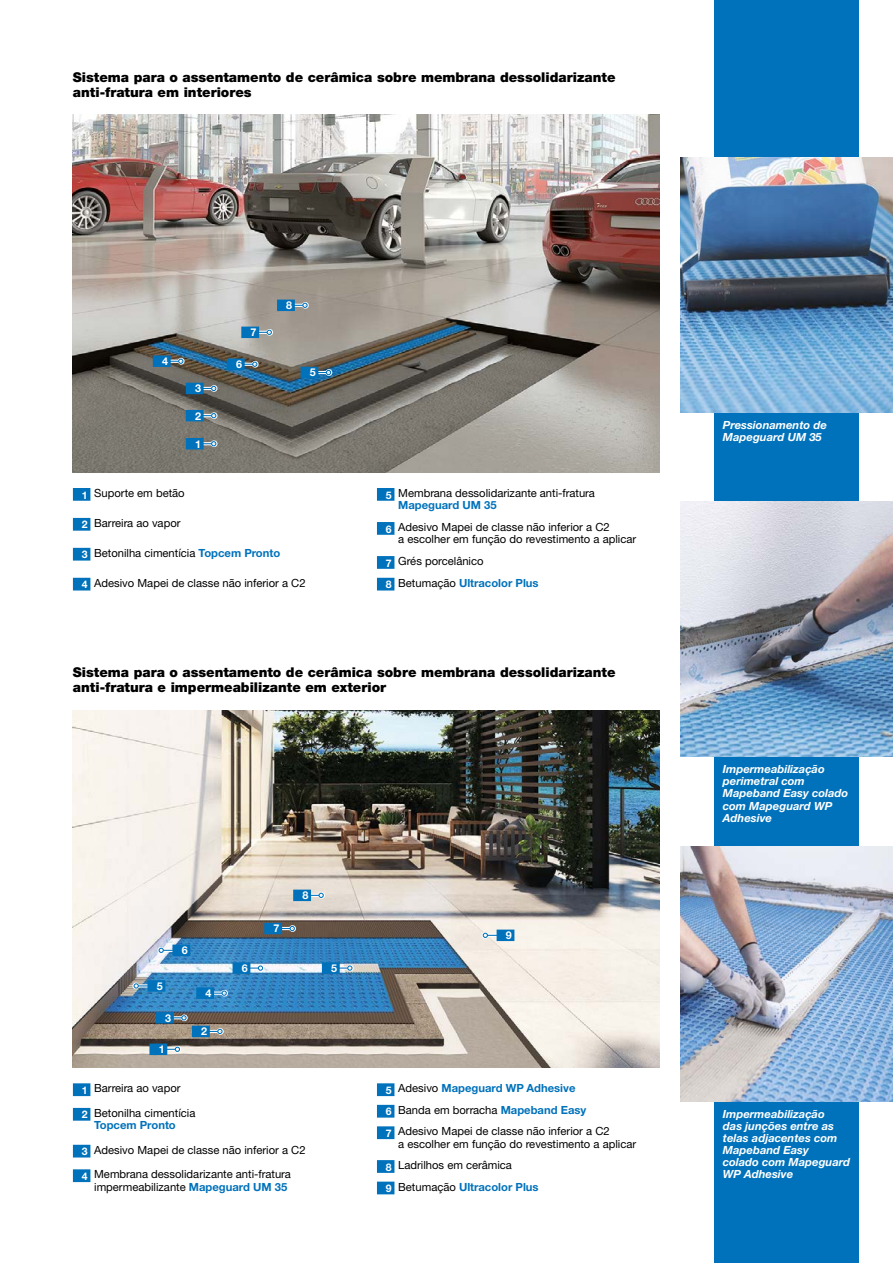
<style>
.page{position:relative;width:893px;height:1263px;background:#fff}
.page>*{position:absolute;margin:0;border:0;box-sizing:border-box;transform-origin:0 0}
.t1{font:900 13.5px/15px "Helvetica Neue LTW1 G";color:#000}
.t2{font:11.25px/21.5px "Helvetica Neue LTW1 G";color:#000}
.t3{font:italic 700 11.25px/12px "Helvetica Neue LTW1 G";color:#fff}
.t4{font:700 10.8px "Helvetica Neue LTW1 G";color:#fff}
.s1{font-weight:700;color:#0072bb}
</style>
<div class="page">
<div style="left:714px;top:0;width:145px;height:1263px;background:#0072bb"></div>
<img style="left:680px;top:157px;width:213px;height:255px">
<img style="left:680px;top:502px;width:213px;height:255px">
<img style="left:680px;top:846px;width:213px;height:255px">
<div style="left:73px;top:488px;width:17px;height:13px;background:#0072bb"></div>
<div style="left:73px;top:518px;width:17px;height:13px;background:#0072bb"></div>
<div style="left:73px;top:548px;width:17px;height:13px;background:#0072bb"></div>
<div style="left:73px;top:578px;width:17px;height:12px;background:#0072bb"></div>
<div style="left:377px;top:488px;width:17px;height:13px;background:#0072bb"></div>
<div style="left:377px;top:522px;width:17px;height:13px;background:#0072bb"></div>
<div style="left:377px;top:556px;width:17px;height:13px;background:#0072bb"></div>
<div style="left:377px;top:578px;width:17px;height:12px;background:#0072bb"></div>
<img style="left:73px;top:115px;width:587px;height:357px">
<svg style="left:186px;top:438px;width:32px;height:11px"></svg>
<svg style="left:186px;top:410px;width:32px;height:11px"></svg>
<svg style="left:186px;top:383px;width:32px;height:11px"></svg>
<svg style="left:153px;top:355px;width:32px;height:12px"></svg>
<svg style="left:227px;top:358px;width:32px;height:12px"></svg>
<svg style="left:241px;top:327px;width:33px;height:11px"></svg>
<svg style="left:277px;top:300px;width:32px;height:11px"></svg>
<svg style="left:301px;top:367px;width:32px;height:11px"></svg>
<div style="left:73px;top:1083px;width:17px;height:13px;background:#0072bb"></div>
<div style="left:73px;top:1108px;width:17px;height:13px;background:#0072bb"></div>
<div style="left:73px;top:1145px;width:17px;height:12px;background:#0072bb"></div>
<div style="left:73px;top:1169px;width:17px;height:13px;background:#0072bb"></div>
<div style="left:377px;top:1083px;width:17px;height:13px;background:#0072bb"></div>
<div style="left:377px;top:1105px;width:17px;height:12px;background:#0072bb"></div>
<div style="left:377px;top:1126px;width:17px;height:13px;background:#0072bb"></div>
<div style="left:377px;top:1160px;width:17px;height:13px;background:#0072bb"></div>
<div style="left:377px;top:1181px;width:17px;height:13px;background:#0072bb"></div>
<img style="left:73px;top:710px;width:587px;height:357px">
<svg style="left:149px;top:1043px;width:33px;height:12px"></svg>
<svg style="left:156px;top:1012px;width:68px;height:25px;background:#687a82"></svg>
<svg style="left:196px;top:987px;width:33px;height:12px"></svg>
<svg style="left:233px;top:962px;width:32px;height:12px"></svg>
<svg style="left:264px;top:923px;width:33px;height:11px"></svg>
<svg style="left:293px;top:890px;width:33px;height:11px"></svg>
<svg style="left:157px;top:944px;width:33px;height:12px"></svg>
<svg style="left:132px;top:980px;width:33px;height:12px"></svg>
<svg style="left:481px;top:929px;width:33px;height:12px"></svg>
<svg style="left:322px;top:962px;width:32px;height:12px"></svg>
<p class="t1" style="left:73px;top:70px;width:544px">Sistema para o assentamento de cerâmica sobre membrana dessolidarizante anti-fratura em interiores</p>
<p class="t4" style="left:162px;top:355px;width:7px">4</p>
<p class="t4" style="left:236px;top:358px;width:7px">6</p>
<p class="t4" style="left:195px;top:382px;width:7px">3</p>
<p class="t4" style="left:195px;top:409px;width:7px">2</p>
<p class="t4" style="left:195px;top:437px;width:7px">1</p>
<p class="t4" style="left:251px;top:326px;width:7px">7</p>
<p class="t4" style="left:286px;top:299px;width:7px">8</p>
<p class="t4" style="left:310px;top:366px;width:7px">5</p>
<p class="t2" style="left:82px;top:482px;width:105px"><sub>1</sub> Suporte em betão</p>
<p class="t2" style="left:82px;top:512px;width:100px"><sub>2</sub> Barreira ao vapor</p>
<p class="t2" style="left:82px;top:542px;width:200px"><sub>3</sub> Betonilha cimentícia <span class="s1">Topcem Pronto</span></p>
<p class="t2" style="left:82px;top:572px;width:225px"><sub>4</sub> Adesivo Mapei de classe não inferior a C2</p>
<p class="t2" style="left:398px;top:487px;width:198px;line-height:12.3px;text-indent:-13px"><sub>5</sub> Membrana dessolidarizante anti-fratura<br><span class="s1">Mapeguard UM 35</span></p>
<p class="t2" style="left:398px;top:521px;width:240px;line-height:12.3px;text-indent:-13px"><sub>6</sub> Adesivo Mapei de classe não inferior a C2<br>a escolher em função do revestimento a aplicar</p>
<p class="t2" style="left:386px;top:550px;width:154px"><sub>7</sub> Grés porcelânico<br><sub>8</sub> Betumação <span class="s1">Ultracolor Plus</span></p>
<p class="t1" style="left:73px;top:665px;width:544px">Sistema para o assentamento de cerâmica sobre membrana dessolidarizante anti-fratura e impermeabilizante em exterior</p>
<p class="t4" style="left:182px;top:944px;width:7px">6</p>
<p class="t4" style="left:157px;top:979px;width:7px">5</p>
<p class="t4" style="left:165px;top:1011px;width:7px">3</p>
<p class="t4" style="left:159px;top:1043px;width:7px">1</p>
<p class="t4" style="left:206px;top:986px;width:7px">4</p>
<p class="t4" style="left:201px;top:1025px;width:7px">2</p>
<p class="t4" style="left:242px;top:961px;width:7px">6</p>
<p class="t4" style="left:274px;top:922px;width:7px">7</p>
<p class="t4" style="left:302px;top:889px;width:7px">8</p>
<p class="t2" style="left:82px;top:1076px;width:115px;line-height:24.6px"><sub>1</sub> Barreira ao vapor<br><sub>2</sub> Betonilha cimentícia</p>
<p class="t2" style="left:82px;top:1113px;width:225px;line-height:24.6px;text-indent:13px"><span class="s1">Topcem Pronto<br></span><sub>3</sub> Adesivo Mapei de classe não inferior a C2<br><sub>4</sub> Membrana dessolidarizante anti-fratura</p>
<p class="t2" style="left:94px;top:1176px;width:195px">impermeabilizante <span class="s1">Mapeguard UM 35</span></p>
<p class="t4" style="left:331px;top:961px;width:7px">5</p>
<p class="t4" style="left:506px;top:929px;width:7px">9</p>
<p class="t2" style="left:386px;top:1077px;width:225px"><sub>5</sub> Adesivo <span class="s1">Mapeguard WP Adhesive<br></span><sub>6</sub> Banda em borracha <span class="s1">Mapeband Easy<br></span><sub>7</sub> Adesivo Mapei de classe não inferior a C2</p>
<p class="t2" style="left:386px;top:1133px;width:252px;text-indent:13px">a escolher em função do revestimento a aplicar<br><sub>8</sub> Ladrilhos em cerâmica<br><sub>9</sub> Betumação <span class="s1">Ultracolor Plus</span></p>
<p class="t3" style="left:723px;top:419px;width:106px">Pressionamento de<br>Mapeguard UM 35</p>
<p class="t3" style="left:723px;top:763px;width:127px">Impermeabilização perimetral com<br>Mapeband Easy colado com Mapeguard WP<br>Adhesive</p>
<p class="t3" style="left:723px;top:1108px;width:129px">Impermeabilização<br>das junções entre as telas adjacentes com<br>Mapeband Easy<br>colado com Mapeguard<br>WP Adhesive</p>
</div>
